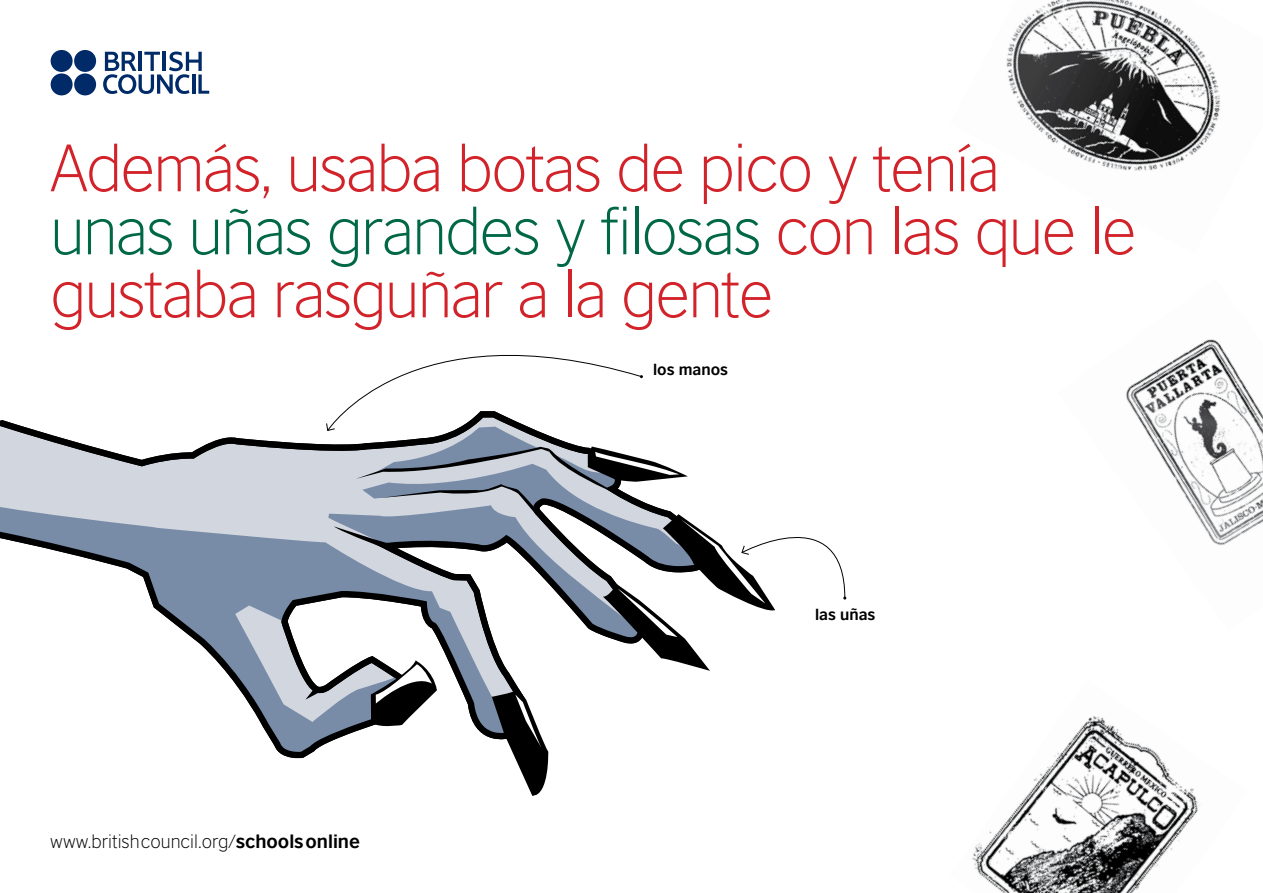
<style>
.page{position:relative;width:1263px;height:893px;background:#fff}
.page>*{position:absolute;margin:0;border:0;box-sizing:border-box;transform-origin:0 0}
.t1{font:300 63px/63px "British Council Sans";letter-spacing:-.03em;color:#d2232a}
.t2{font:300 18px "British Council Sans";color:#000}
.t3{font:700 15px "British Council Sans";color:#000}
.s1{color:#006847}
.s2{font-weight:700}
</style>
<div class="page">
<img style="left:1006px;top:0;width:215px;height:171px">
<img style="left:972px;top:716px;width:228px;height:177px">
<img style="left:1126px;top:339px;width:137px;height:207px">
<svg style="left:0;top:420px;width:594px;height:339px"></svg>
<svg style="left:103px;top:52px;width:106px;height:42px"></svg>
<div style="left:51px;top:50px;width:22px;height:22px;background:#002a68;border-radius:50%"></div>
<div style="left:74px;top:50px;width:22px;height:22px;background:#002a68;border-radius:50%"></div>
<div style="left:51px;top:73px;width:22px;height:22px;background:#002a68;border-radius:50%"></div>
<div style="left:74px;top:73px;width:22px;height:22px;background:#002a68;border-radius:50%"></div>
<svg style="left:326px;top:355px;width:317px;height:76px"></svg>
<svg style="left:305px;top:447px;width:541px;height:349px"></svg>
<p class="t1" style="left:50px;top:137px;width:1088px">Además, usaba botas de pico y tenía <span class="s1">unas uñas grandes y filosas</span> con las que le gustaba rasguñar a la gente</p>
<p class="t3" style="left:653px;top:360px;width:77px">los manos</p>
<p class="t2" style="left:50px;top:831px;width:311px">www.britishcouncil.org/<span class="s2">schoolsonline</span></p>
<p class="t3" style="left:815px;top:605px;width:62px">las uñas</p>
</div>
